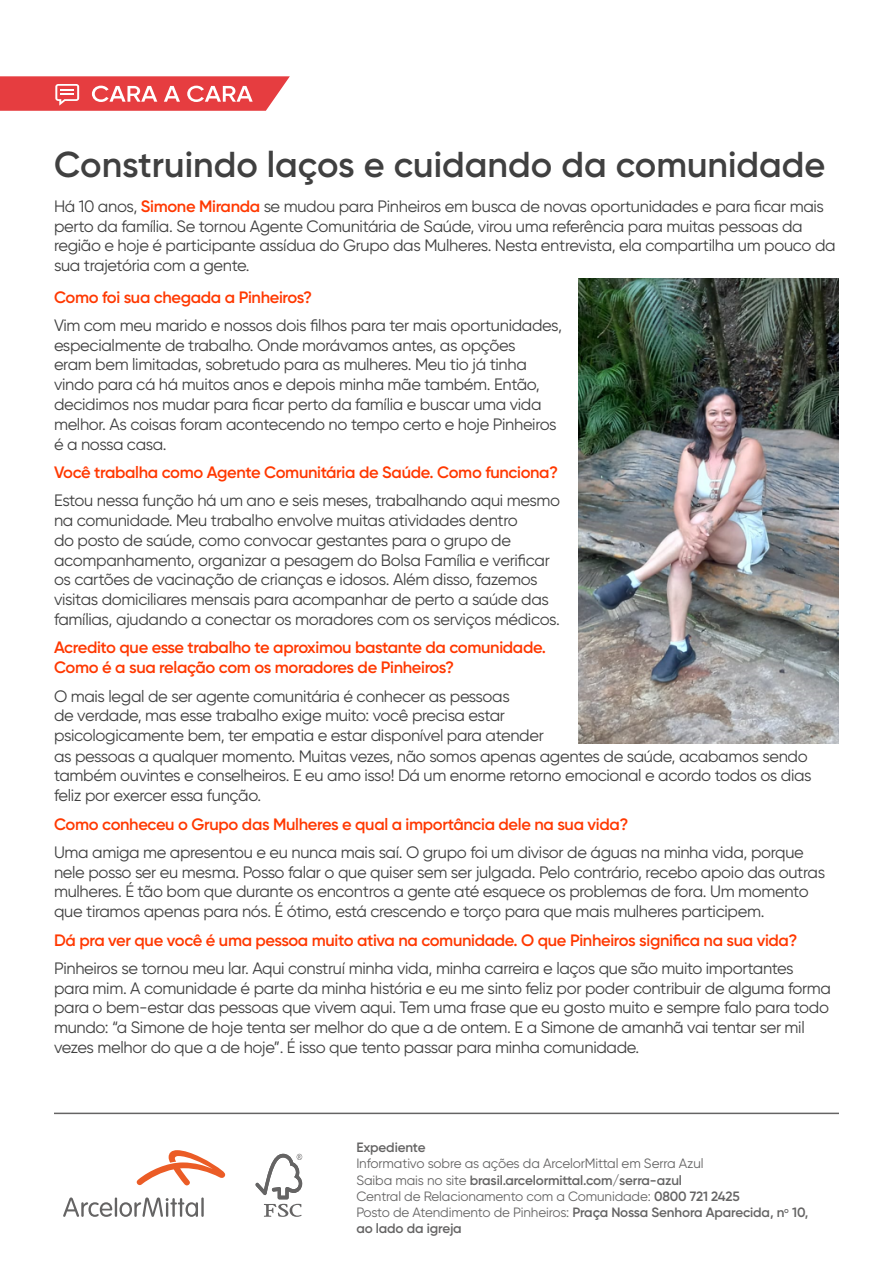
<style>
.page{position:relative;width:893px;height:1263px;background:#fff}
.page>*{position:absolute;margin:0;border:0;box-sizing:border-box;transform-origin:0 0}
.t1{font:600 36px "Gilroy";color:#404040}
.t2{font:16.5px/19.8px "Gilroy";letter-spacing:-.02em;color:#404040}
.t3{font:600 16.5px/19.8px "Gilroy";letter-spacing:-.02em;color:#ff3800}
.t4{font:13.5px/16.2px "Gilroy";letter-spacing:-.01em;color:#656464}
.t5{font:600 13.5px "Gilroy";letter-spacing:-.01em;color:#656464}
.s1{font-weight:600;color:#ff3800}
.s2{font-weight:600}
</style>
<div class="page">
<hr style="left:54px;top:1112px;width:785px;height:2px;background:#656464">
<svg style="left:137px;top:1150px;width:88px;height:35px"></svg>
<hr style="left:115px;top:1197px;width:2px;height:20px;background:#656464">
<svg style="left:63px;top:1197px;width:49px;height:20px"></svg>
<hr style="left:201px;top:1197px;width:3px;height:20px;background:#656464">
<svg style="left:119px;top:1197px;width:79px;height:20px"></svg>
<svg style="left:256px;top:1154px;width:46px;height:63px"></svg>
<svg style="left:0;top:76px;width:290px;height:35px;background:#ea5d60"></svg>
<img style="left:578px;top:279px;width:261px;height:464px">
<h1 class="t1" style="left:54px;top:142px;width:773px">Construindo laços e cuidando da comunidade</h1>
<p class="t2" style="left:54px;top:196px;width:783px">Há 10 anos, <span class="s1">Simone Miranda</span> se mudou para Pinheiros em busca de novas oportunidades e para ficar mais perto da família. Se tornou Agente Comunitária de Saúde, virou uma referência para muitas pessoas da região e hoje é participante assídua do Grupo das Mulheres. Nesta entrevista, ela compartilha um pouco da sua trajetória com a gente.</p>
<p class="t3" style="left:54px;top:287px;width:260px">Como foi sua chegada a Pinheiros?</p>
<p class="t2" style="left:54px;top:315px;width:510px">Vim com meu marido e nossos dois filhos para ter mais oportunidades, especialmente de trabalho. Onde morávamos antes, as opções<br>eram bem limitadas, sobretudo para as mulheres. Meu tio já tinha vindo para cá há muitos anos e depois minha mãe também. Então, decidimos nos mudar para ficar perto da família e buscar uma vida melhor. As coisas foram acontecendo no tempo certo e hoje Pinheiros é a nossa casa.</p>
<p class="t3" style="left:54px;top:462px;width:506px">Você trabalha como Agente Comunitária de Saúde. Como funciona?</p>
<p class="t2" style="left:54px;top:490px;width:508px">Estou nessa função há um ano e seis meses, trabalhando aqui mesmo na comunidade. Meu trabalho envolve muitas atividades dentro<br>do posto de saúde, como convocar gestantes para o grupo de acompanhamento, organizar a pesagem do Bolsa Família e verificar os cartões de vacinação de crianças e idosos. Além disso, fazemos visitas domiciliares mensais para acompanhar de perto a saúde das famílias, ajudando a conectar os moradores com os serviços médicos.</p>
<p class="t3" style="left:54px;top:638px;width:493px">Acredito que esse trabalho te aproximou bastante da comunidade.<br>Como é a sua relação com os moradores de Pinheiros?</p>
<p class="t2" style="left:54px;top:685px;width:759px">O mais legal de ser agente comunitária é conhecer as pessoas<br>de verdade, mas esse trabalho exige muito: você precisa estar<br>psicologicamente bem, ter empatia e estar disponível para atender<br>as pessoas a qualquer momento. Muitas vezes, não somos apenas agentes de saúde, acabamos sendo também ouvintes e conselheiros. E eu amo isso! Dá um enorme retorno emocional e acordo todos os dias feliz por exercer essa função.</p>
<p class="t3" style="left:54px;top:814px;width:576px">Como conheceu o Grupo das Mulheres e qual a importância dele na sua vida?</p>
<p class="t2" style="left:54px;top:842px;width:773px">Uma amiga me apresentou e eu nunca mais saí. O grupo foi um divisor de águas na minha vida, porque nele posso ser eu mesma. Posso falar o que quiser sem ser julgada. Pelo contrário, recebo apoio das outras mulheres. É tão bom que durante os encontros a gente até esquece os problemas de fora. Um momento que tiramos apenas para nós. É ótimo, está crescendo e torço para que mais mulheres participem.</p>
<p class="t3" style="left:54px;top:930px;width:745px">Dá pra ver que você é uma pessoa muito ativa na comunidade. O que Pinheiros significa na sua vida?</p>
<p class="t2" style="left:54px;top:958px;width:779px">Pinheiros se tornou meu lar. Aqui construí minha vida, minha carreira e laços que são muito importantes para mim. A comunidade é parte da minha história e eu me sinto feliz por poder contribuir de alguma forma para o bem-estar das pessoas que vivem aqui. Tem uma frase que eu gosto muito e sempre falo para todo mundo: “a Simone de hoje tenta ser melhor do que a de ontem. E a Simone de amanhã vai tentar ser mil vezes melhor do que a de hoje”. É isso que tento passar para minha comunidade.</p>
<p class="t5" style="left:356px;top:1139px;width:71px">Expediente</p>
<p class="t4" style="left:356px;top:1155px;width:454px">Informativo sobre as ações da ArcelorMittal em Serra Azul<br>Saiba mais no site <span class="s2">brasil.arcelormittal.com/serra-azul<br></span>Central de Relacionamento com a Comunidade: <span class="s2">0800 721 2425<br></span>Posto de Atendimento de Pinheiros: <span class="s2">Praça Nossa Senhora Aparecida, n</span><sup>o</sup> <span class="s2">10, ao lado da igreja</span></p>
</div>
